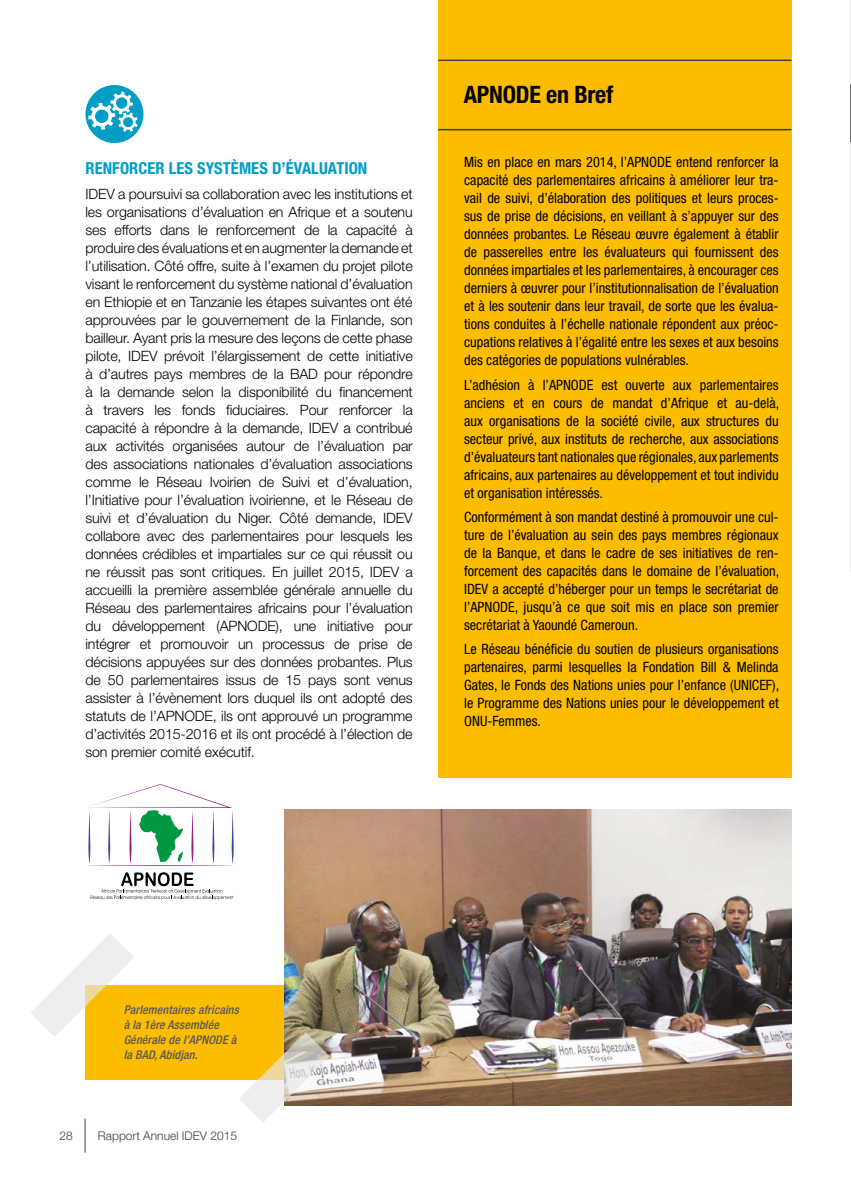
<style>
.page{position:relative;width:851px;height:1191px;background:#fff}
.page>*{position:absolute;margin:0;border:0;box-sizing:border-box;transform-origin:0 0}
.t1{font:700 condensed 24px "Helvetica Neue";letter-spacing:-.01em;color:#000}
.t2{font:700 condensed 16.5px "Helvetica Neue";letter-spacing:.005em;color:#009dc5}
.t3{font:condensed 14.25px/18px "Helvetica Neue";color:#000;text-align:justify}
.t4{font:300 14.25px/18px "Helvetica Neue";letter-spacing:-.01em;color:#000;text-align:justify}
.t5{font:italic 500 condensed 12px/15px "Helvetica Neue";letter-spacing:.01em;color:#575756}
.t6{font:300 12px "Helvetica Neue";color:#3f3f3e}
</style>
<div class="page">
<hr style="left:85px;top:1118px;width:1px;height:34px;background:#3f3f3e">
<div style="left:438px;top:0;width:353px;height:777px;background:#fcbc00"></div>
<img style="left:285px;top:809px;width:506px;height:297px">
<svg style="left:850px;top:0;width:1px;height:572px"></svg>
<hr style="left:438px;top:60px;width:353px;height:1px;background:#3f3f3e">
<hr style="left:438px;top:129px;width:353px;height:1px;background:#3f3f3e">
<div style="left:85px;top:984px;width:199px;height:95px;background:#fcbc00"></div>
<svg style="left:90px;top:872px;width:143px;height:27px"></svg>
<svg style="left:87px;top:784px;width:147px;height:82px"></svg>
<svg style="left:239px;top:1032px;width:91px;height:90px"></svg>
<svg style="left:31px;top:934px;width:103px;height:103px"></svg>
<div style="left:85px;top:85px;width:58px;height:58px;background:#009dc5;border-radius:50%"></div>
<svg style="left:88px;top:92px;width:50px;height:40px"></svg>
<p class="t2" style="left:85px;top:159px;width:283px">RENFORCER LES SYSTÈMES D’ÉVALUATION</p>
<p class="t4" style="left:85px;top:184px;width:329px">IDEV a poursuivi sa collaboration avec les institutions et les organisations d’évaluation en Afrique et a soutenu ses efforts dans le renforcement de la capacité à produire des évaluations et en augmenter la demande et l’utilisation. Côté offre, suite à l’examen du projet pilote visant le renforcement du système national d’évaluation en Ethiopie et en Tanzanie les étapes suivantes ont été approuvées par le gouvernement de la Finlande, son bailleur. Ayant pris la mesure des leçons de cette phase pilote, IDEV prévoit l’élargissement de cette initiative à d’autres pays membres de la BAD pour répondre à la demande selon la disponibilité du financement à travers les fonds fiduciaires. Pour renforcer la capacité à répondre à la demande, IDEV a contribué aux activités organisées autour de l’évaluation par des associations nationales d’évaluation associations comme le Réseau Ivoirien de Suivi et d’évaluation, l’Initiative pour l’évaluation ivoirienne, et le Réseau de suivi et d’évaluation du Niger. Côté demande, IDEV collabore avec des parlementaires pour lesquels les données crédibles et impartiales sur ce qui réussit ou ne réussit pas sont critiques. En juillet 2015, IDEV a accueilli la première assemblée générale annuelle du Réseau des parlementaires africains pour l’évaluation du développement (APNODE), une initiative pour intégrer et promouvoir un processus de prise de décisions appuyées sur des données probantes. Plus de 50 parlementaires issus de 15 pays sont venus assister à l’évènement lors duquel ils ont adopté des statuts de l’APNODE, ils ont approuvé un programme d’activités 2015-2016 et ils ont procédé à l’élection de son premier comité exécutif.</p>
<h1 class="t1" style="left:463px;top:80px;width:151px">APNODE en Bref</h1>
<p class="t3" style="left:464px;top:153px;width:316px">Mis en place en mars 2014, l’APNODE entend renforcer la capacité des parlementaires africains à améliorer leur tra&shy;vail de suivi, d’élaboration des politiques et leurs proces&shy;sus de prise de décisions, en veillant à s’appuyer sur des données probantes. Le Réseau œuvre également à établir de passerelles entre les évaluateurs qui fournissent des données impartiales et les parlementaires, à encourager ces derniers à œuvrer pour l’institutionnalisation de l’évaluation et à les soutenir dans leur travail, de sorte que les évalua&shy;tions conduites à l’échelle nationale répondent aux préoc&shy;cupations relatives à l’égalité entre les sexes et aux besoins des catégories de populations vulnérables.</p>
<p class="t3" style="left:464px;top:375px;width:316px">L’adhésion à l’APNODE est ouverte aux parlementaires anciens et en cours de mandat d’Afrique et au-delà, aux organisations de la société civile, aux structures du secteur privé, aux instituts de recherche, aux associations d’évaluateurs tant nationales que régionales, aux parlements africains, aux partenaires au développement et tout individu et organisation intéressés.</p>
<p class="t3" style="left:464px;top:508px;width:316px">Conformément à son mandat destiné à promouvoir une cul&shy;ture de l’évaluation au sein des pays membres régionaux de la Banque, et dans le cadre de ses initiatives de ren&shy;forcement des capacités dans le domaine de l’évaluation, IDEV a accepté d’héberger pour un temps le secrétariat de l’APNODE, jusqu’à ce que soit mis en place son premier secrétariat à Yaoundé Cameroun.</p>
<p class="t3" style="left:464px;top:640px;width:316px">Le Réseau bénéficie du soutien de plusieurs organisations partenaires, parmi lesquelles la Fondation Bill &amp; Melinda Gates, le Fonds des Nations unies pour l’enfance (UNICEF), le Programme des Nations unies pour le développement et ONU-Femmes.</p>
<p class="t5" style="left:124px;top:1002px;width:117px">Parlementaires africains à la 1ère Assemblée<br>Générale de l’APNODE à la BAD, Abidjan.</p>
<p class="t6" style="left:60px;top:1128px;width:15px">28</p>
<p class="t6" style="left:98px;top:1128px;width:141px">Rapport Annuel IDEV 2015</p>
</div>
